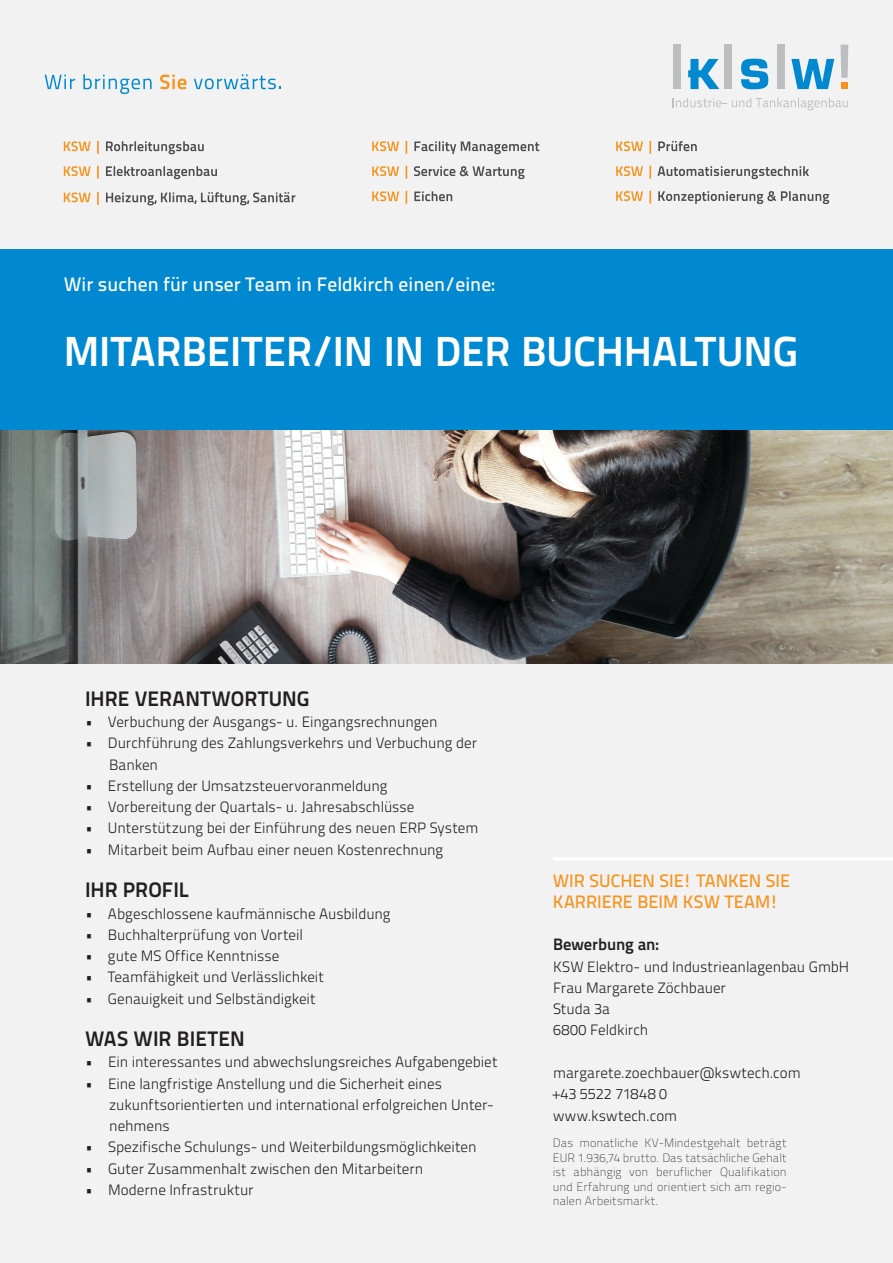
<style>
.page{position:relative;width:893px;height:1263px;background:#f2f2f3}
.page>*{position:absolute;margin:0;border:0;box-sizing:border-box;transform-origin:0 0}
.t1{font:42px "Titillium Text 25 L 800 wt";letter-spacing:-.005em;color:#fff}
.t2{font:21px "Titillium Text 25 L 800 wt";letter-spacing:.005em;color:#231f20}
.t3{font:19.5px "Titillium Text 25 L 600 wt";color:#fff}
.t4{font:18px/21.3px "Titillium Text 25 L 600 wt";color:#f7941d}
.t5{font:16.5px "Titillium Text 25 L 800 wt";letter-spacing:-.005em;color:#231f20}
.t6{font:15px/21.3px "Titillium Text 25 L 250 wt";color:#231f20}
.t7{font:12px/14.4px "Titillium Text 25 L 1 wt";letter-spacing:.01em;color:#231f20;text-align:justify}
</style>
<div class="page">
<img style="left:0;top:429px;width:893px;height:234px">
<svg style="left:45px;top:75px;width:30px;height:14px"></svg>
<svg style="left:83px;top:74px;width:69px;height:20px"></svg>
<svg style="left:160px;top:75px;width:26px;height:14px"></svg>
<svg style="left:194px;top:74px;width:87px;height:15px"></svg>
<div style="left:724px;top:45px;width:8px;height:44px;background:#bcbec0"></div>
<div style="left:777px;top:45px;width:8px;height:44px;background:#bcbec0"></div>
<svg style="left:840px;top:45px;width:8px;height:33px"></svg>
<div style="left:673px;top:45px;width:7px;height:44px;background:#bcbec0"></div>
<div style="left:841px;top:82px;width:7px;height:7px;background:#f7941d"></div>
<svg style="left:688px;top:59px;width:31px;height:30px"></svg>
<svg style="left:741px;top:59px;width:27px;height:30px"></svg>
<svg style="left:791px;top:59px;width:43px;height:30px"></svg>
<svg style="left:673px;top:98px;width:175px;height:12px"></svg>
<div style="left:0;top:249px;width:893px;height:180px;background:#0089d0"></div>
<hr style="left:553px;top:857px;width:340px;height:3px;background:#fff">
<svg style="left:658px;top:141px;width:39px;height:10px"></svg>
<svg style="left:616px;top:141px;width:35px;height:13px"></svg>
<svg style="left:658px;top:191px;width:171px;height:13px"></svg>
<svg style="left:616px;top:191px;width:35px;height:13px"></svg>
<svg style="left:658px;top:166px;width:151px;height:13px"></svg>
<svg style="left:616px;top:166px;width:35px;height:13px"></svg>
<svg style="left:414px;top:191px;width:38px;height:10px"></svg>
<svg style="left:372px;top:191px;width:35px;height:13px"></svg>
<svg style="left:414px;top:141px;width:125px;height:13px"></svg>
<svg style="left:372px;top:141px;width:35px;height:13px"></svg>
<svg style="left:414px;top:166px;width:111px;height:13px"></svg>
<svg style="left:372px;top:166px;width:35px;height:13px"></svg>
<svg style="left:106px;top:166px;width:111px;height:13px"></svg>
<svg style="left:64px;top:166px;width:35px;height:13px"></svg>
<svg style="left:106px;top:141px;width:98px;height:13px"></svg>
<svg style="left:64px;top:141px;width:35px;height:13px"></svg>
<svg style="left:106px;top:192px;width:189px;height:13px"></svg>
<svg style="left:64px;top:192px;width:35px;height:13px"></svg>
<p class="t3" style="left:64px;top:270px;width:433px">Wir suchen für unser Team in Feldkirch einen/eine:</p>
<p class="t1" style="left:64px;top:319px;width:736px">MITARBEITER/IN IN DER BUCHHALTUNG</p>
<p class="t2" style="left:85px;top:682px;width:226px">IHRE VERANTWORTUNG</p>
<p class="t6" style="left:85px;top:710px;width:354px">• Verbuchung der Ausgangs- u. Eingangsrechnungen</p>
<p class="t6" style="left:109px;top:732px;width:369px;text-indent:-24px">• Durchführung des Zahlungsverkehrs und Verbuchung der<br>Banken</p>
<p class="t6" style="left:85px;top:774px;width:304px">• Erstellung der Umsatzsteuervoranmeldung</p>
<p class="t6" style="left:85px;top:795px;width:331px">• Vorbereitung der Quartals- u. Jahresabschlüsse</p>
<p class="t6" style="left:85px;top:817px;width:395px">• Unterstützung bei der Einführung des neuen ERP System</p>
<p class="t6" style="left:85px;top:838px;width:360px">• Mitarbeit beim Aufbau einer neuen Kostenrechnung</p>
<p class="t2" style="left:85px;top:874px;width:106px">IHR PROFIL</p>
<p class="t6" style="left:85px;top:902px;width:307px">• Abgeschlossene kaufmännische Ausbildung</p>
<p class="t6" style="left:85px;top:923px;width:219px">• Buchhalterprüfung von Vorteil</p>
<p class="t6" style="left:85px;top:944px;width:196px">• gute MS Office Kenntnisse</p>
<p class="t6" style="left:85px;top:966px;width:240px">• Teamfähigkeit und Verlässlichkeit</p>
<p class="t6" style="left:85px;top:987px;width:232px">• Genauigkeit und Selbständigkeit</p>
<p class="t2" style="left:85px;top:1022px;width:161px">WAS WIR BIETEN</p>
<p class="t6" style="left:85px;top:1051px;width:414px">• Ein interessantes und abwechslungsreiches Aufgabengebiet</p>
<p class="t6" style="left:85px;top:1072px;width:358px">• Eine langfristige Anstellung und die Sicherheit eines</p>
<p class="t6" style="left:109px;top:1093px;width:386px">zukunftsorientierten und international erfolgreichen Unter&shy;nehmens</p>
<p class="t6" style="left:85px;top:1136px;width:393px">• Spezifische Schulungs- und Weiterbildungsmöglichkeiten</p>
<p class="t6" style="left:85px;top:1157px;width:340px">• Guter Zusammenhalt zwischen den Mitarbeitern</p>
<p class="t6" style="left:85px;top:1178px;width:170px">• Moderne Infrastruktur</p>
<p class="t4" style="left:553px;top:869px;width:239px">WIR SUCHEN SIE! TANKEN SIE<br>KARRIERE BEIM KSW TEAM!</p>
<p class="t5" style="left:553px;top:932px;width:108px">Bewerbung an:</p>
<p class="t6" style="left:553px;top:955px;width:298px">KSW Elektro- und Industrieanlagenbau GmbH</p>
<p class="t6" style="left:553px;top:976px;width:174px">Frau Margarete Zöchbauer</p>
<p class="t6" style="left:553px;top:997px;width:97px">Studa 3a<br>6800 Feldkirch</p>
<p class="t6" style="left:553px;top:1061px;width:249px">margarete.zoechbauer@kswtech.com +43 5522 71848 0</p>
<p class="t6" style="left:553px;top:1104px;width:126px">www.kswtech.com</p>
<p class="t7" style="left:553px;top:1135px;width:235px">Das monatliche KV-Mindestgehalt beträgt EUR 1.936,74 brutto. Das tatsächliche Gehalt ist abhängig von beruflicher Qualifikation und Erfahrung und orientiert sich am regio&shy;nalen Arbeitsmarkt.</p>
</div>
